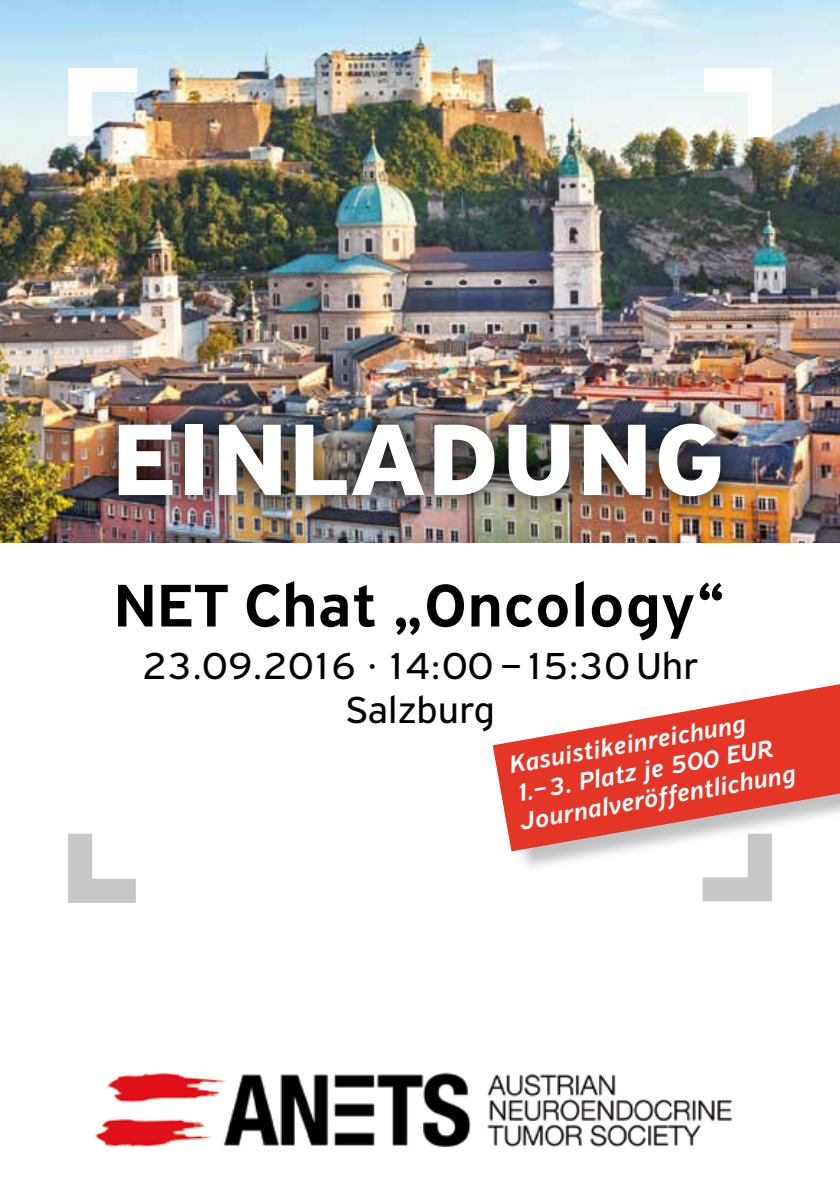
<style>
.page{position:relative;width:840px;height:1191px;background:#fff}
.page>*{position:absolute;margin:0;border:0;box-sizing:border-box;transform-origin:0 0}
.t1{font:700 108px "PF Highway Sans Pro";letter-spacing:.03em;color:#fff}
.t2{font:500 64px "PF Highway Sans Pro";letter-spacing:.02em;color:#000}
.t3{font:40px/44px "PF Highway Sans Pro";letter-spacing:.02em;color:#000;text-align:center}
.t4{font:italic 500 26px/28.8px "PF Highway Sans Pro";color:#fff}
</style>
<div class="page">
<img style="left:0;top:0;width:839px;height:542px">
<svg style="left:68px;top:833px;width:68px;height:70px"></svg>
<img style="left:679px;top:56px;width:104px;height:105px">
<svg style="left:702px;top:873px;width:70px;height:29px;background:#cdcecf"></svg>
<img style="left:56px;top:56px;width:105px;height:104px">
<img style="left:95px;top:1072px;width:638px;height:76px">
<img style="left:93px;top:397px;width:649px;height:122px">
<div style="left:498px;top:674px;width:341px;height:199px;background:#000;opacity:.25"></div>
<svg style="left:492px;top:684px;width:347px;height:167px;fill:#e53527"></svg>
<h1 class="t1" style="left:113px;top:396px;width:612px">EINLADUNG</h1>
<h2 class="t2" style="left:114px;top:568px;width:612px">NET Chat „Oncology“</h2>
<h3 class="t3" style="left:142px;top:643px;width:557px">23.09.2016 · 14:00 –15:30 Uhr<br>Salzburg</h3>
<p class="t4" style="left:507px;top:751px;width:281px;rotate:-10deg">Kasuistikeinreichung<br>1.–3. Platz je 500 EUR<br>Journalveröffentlichung</p>
</div>
